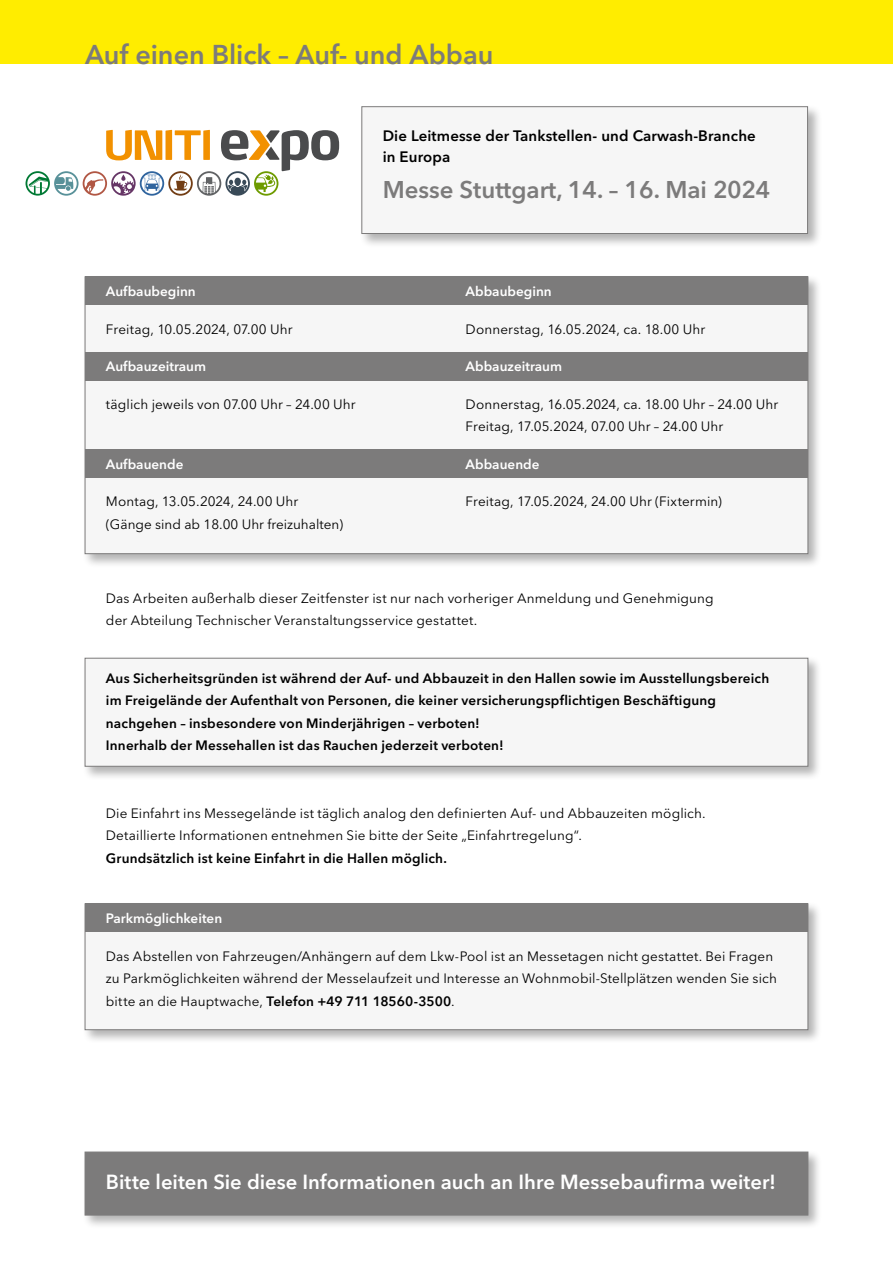
<style>
.page{position:relative;width:893px;height:1263px;background:#fff}
.page>*{position:absolute;margin:0;border:0;box-sizing:border-box;transform-origin:0 0}
.t1{font:600 27px "Avenir Next LT Pro";color:#7c7b7b}
.t2{font:600 24px "Avenir Next LT Pro";color:#7c7b7b}
.t3{font:600 20.25px "Avenir Next LT Pro";color:#fff}
.t4{font:600 15px/21px "Avenir Next LT Pro";letter-spacing:.01em;color:#000}
.t5{font:13.5px/22.5px "Avenir Next LT Pro";letter-spacing:.01em;color:#000}
.t6{font:600 13.5px/22.5px "Avenir Next LT Pro";letter-spacing:.015em;color:#000}
.t7{font:600 13.5px "Avenir Next LT Pro";color:#fff}
.s1{font-weight:600}
</style>
<div class="page">
<div style="left:0;top:0;width:893px;height:64px;background:#ffed00"></div>
<div style="left:82px;top:274px;width:741px;height:294px;background:#000;opacity:.3"></div>
<div style="left:85px;top:276px;width:723px;height:278px;background:#f6f6f6;border:1px solid #7c7b7b"></div>
<div style="left:85px;top:276px;width:722px;height:29px;background:#7c7b7b"></div>
<div style="left:85px;top:352px;width:722px;height:29px;background:#7c7b7b"></div>
<div style="left:85px;top:449px;width:722px;height:29px;background:#7c7b7b"></div>
<div style="left:359px;top:104px;width:463px;height:144px;background:#000;opacity:.3"></div>
<div style="left:361px;top:106px;width:447px;height:128px;background:#f6f6f6;border:1px solid #7c7b7b"></div>
<div style="left:82px;top:901px;width:741px;height:143px;background:#000;opacity:.3"></div>
<div style="left:85px;top:903px;width:723px;height:127px;background:#f6f6f6;border:1px solid #7c7b7b"></div>
<div style="left:82px;top:656px;width:741px;height:125px;background:#000;opacity:.3"></div>
<div style="left:85px;top:658px;width:723px;height:109px;background:#f6f6f6;border:1px solid #7c7b7b"></div>
<div style="left:85px;top:903px;width:722px;height:29px;background:#7c7b7b"></div>
<div style="left:82px;top:1149px;width:741px;height:80px;background:#000;opacity:.3"></div>
<div style="left:85px;top:1152px;width:723px;height:63px;background:#7c7b7b"></div>
<svg style="left:26px;top:130px;width:313px;height:66px"></svg>
<h1 class="t1" style="left:85px;top:38px;width:410px">Auf einen Blick – Auf- und Abbau</h1>
<p class="t4" style="left:383px;top:125px;width:375px">Die Leitmesse der Tankstellen- und Carwash-Branche in Europa</p>
<h2 class="t2" style="left:383px;top:175px;width:389px">Messe Stuttgart, 14. – 16. Mai 2024</h2>
<p class="t7" style="left:106px;top:283px;width:91px">Aufbaubeginn</p>
<p class="t5" style="left:106px;top:318px;width:188px">Freitag, 10.05.2024, 07.00 Uhr</p>
<p class="t7" style="left:106px;top:358px;width:102px">Aufbauzeitraum</p>
<p class="t5" style="left:106px;top:393px;width:251px">täglich jeweils von 07.00 Uhr – 24.00 Uhr</p>
<p class="t7" style="left:106px;top:456px;width:79px">Aufbauende</p>
<p class="t5" style="left:106px;top:490px;width:239px">Montag, 13.05.2024, 24.00 Uhr (Gänge sind ab 18.00 Uhr freizuhalten)</p>
<p class="t7" style="left:466px;top:283px;width:88px">Abbaubeginn</p>
<p class="t5" style="left:466px;top:318px;width:241px">Donnerstag, 16.05.2024, ca. 18.00 Uhr</p>
<p class="t7" style="left:466px;top:358px;width:98px">Abbauzeitraum</p>
<p class="t5" style="left:466px;top:393px;width:314px">Donnerstag, 16.05.2024, ca. 18.00 Uhr – 24.00 Uhr<br>Freitag, 17.05.2024, 07.00 Uhr – 24.00 Uhr</p>
<p class="t7" style="left:466px;top:456px;width:75px">Abbauende</p>
<p class="t5" style="left:466px;top:490px;width:258px">Freitag, 17.05.2024, 24.00 Uhr (Fixtermin)</p>
<p class="t5" style="left:106px;top:587px;width:609px">Das Arbeiten außerhalb dieser Zeitfenster ist nur nach vorheriger Anmeldung und Genehmigung der Abteilung Technischer Veranstaltungsservice gestattet.</p>
<p class="t6" style="left:106px;top:666px;width:665px">Aus Sicherheitsgründen ist während der Auf- und Abbauzeit in den Hallen sowie im Ausstellungsbereich im Freigelände der Aufenthalt von Personen, die keiner versicherungspflichtigen Beschäftigung nachgehen – insbesondere von Minderjährigen – verboten!<br>Innerhalb der Messehallen ist das Rauchen jederzeit verboten!</p>
<p class="t5" style="left:106px;top:802px;width:601px">Die Einfahrt ins Messegelände ist täglich analog den definierten Auf- und Abbauzeiten möglich.<br>Detaillierte Informationen entnehmen Sie bitte der Seite „Einfahrtregelung“.</p>
<p class="t6" style="left:106px;top:847px;width:342px">Grundsätzlich ist keine Einfahrt in die Hallen möglich.</p>
<p class="t7" style="left:106px;top:910px;width:118px">Parkmöglichkeiten</p>
<p class="t5" style="left:106px;top:945px;width:673px">Das Abstellen von Fahrzeugen/Anhängern auf dem Lkw-Pool ist an Messetagen nicht gestattet. Bei Fragen zu Parkmöglichkeiten während der Messelaufzeit und Interesse an Wohnmobil-Stellplätzen wenden Sie sich bitte an die Hauptwache, <span class="s1">Telefon +49 711 18560-3500</span>.</p>
<h3 class="t3" style="left:106px;top:1170px;width:672px">Bitte leiten Sie diese Informationen auch an Ihre Messebaufirma weiter!</h3>
</div>
